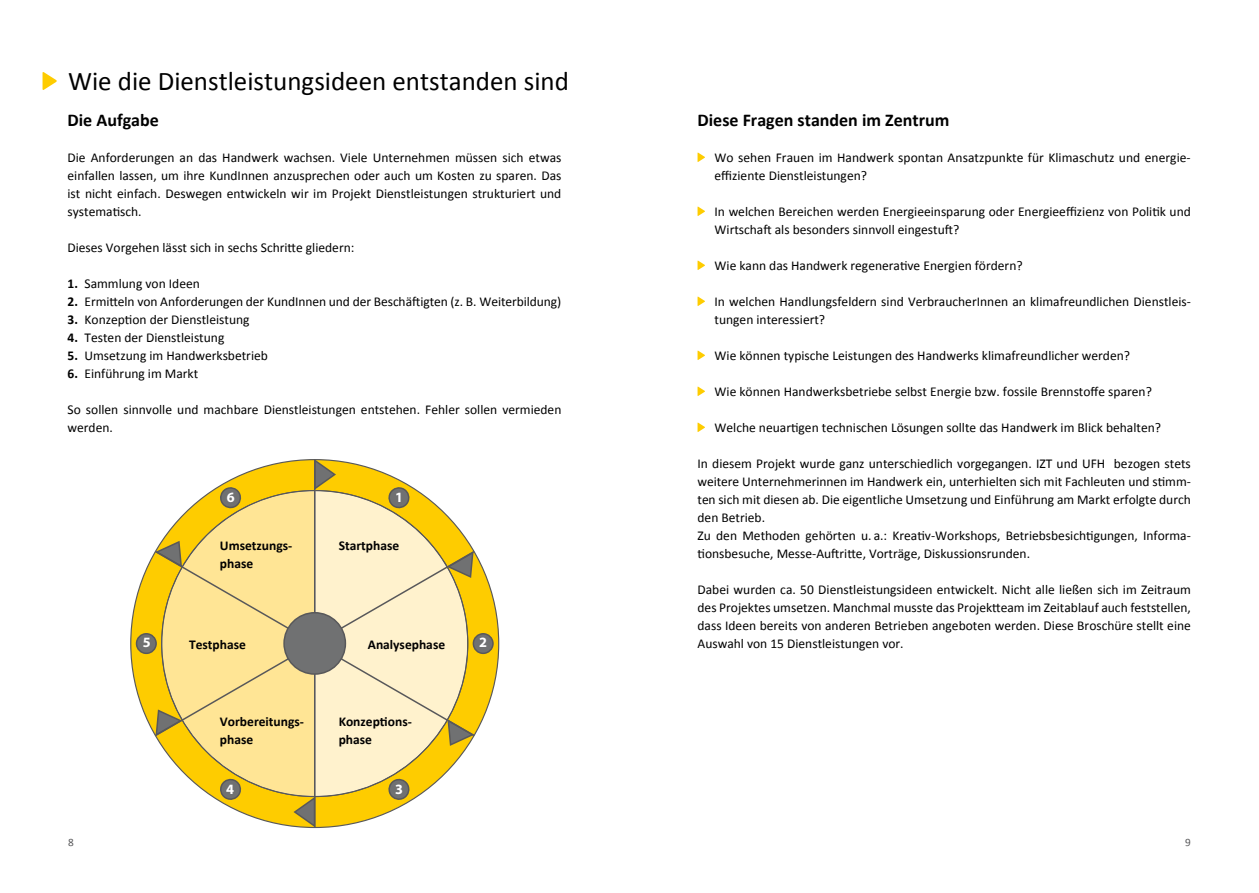
<style>
.page{position:relative;width:1259px;height:893px;background:#fff}
.page>*{position:absolute;margin:0;border:0;box-sizing:border-box;transform-origin:0 0}
.t1{font:27px "Calibri";color:#000}
.t2{font:700 18px "Calibri";color:#000}
.t3{font:700 14.25px "Myriad Pro";color:#fff}
.t4{font:13.5px/18px "Calibri";color:#000}
.t5{font:700 13.5px/18px "Calibri";color:#000}
.t6{font:11.25px "Calibri";color:#58585a}
.s1{font-weight:700}
</style>
<div class="page">
<svg style="left:130px;top:554px;width:369px;height:179px;fill:#fecc00"></svg>
<div style="left:136px;top:634px;width:20px;height:19px;background:#707172;border-radius:50%"></div>
<div style="left:136px;top:633px;width:21px;height:21px;border:2px solid #58585a;border-radius:50%"></div>
<div style="left:473px;top:634px;width:20px;height:19px;background:#707172;border-radius:50%"></div>
<div style="left:472px;top:633px;width:22px;height:21px;border:2px solid #58585a;border-radius:50%"></div>
<svg style="left:153px;top:459px;width:323px;height:370px"></svg>
<div style="left:284px;top:613px;width:61px;height:61px;background:#707172;border-radius:50%"></div>
<div style="left:283px;top:612px;width:63px;height:63px;border:2px solid #58585a;border-radius:50%"></div>
<svg style="left:697px;top:152px;width:8px;height:10px"></svg>
<svg style="left:697px;top:206px;width:8px;height:10px"></svg>
<svg style="left:697px;top:260px;width:8px;height:10px"></svg>
<svg style="left:697px;top:296px;width:8px;height:10px"></svg>
<svg style="left:697px;top:350px;width:8px;height:10px"></svg>
<svg style="left:697px;top:386px;width:8px;height:10px"></svg>
<svg style="left:697px;top:422px;width:8px;height:10px"></svg>
<svg style="left:43px;top:72px;width:14px;height:18px"></svg>
<h1 class="t1" style="left:68px;top:64px;width:502px">Wie die Dienstleistungsideen entstanden sind</h1>
<h2 class="t2" style="left:68px;top:109px;width:93px">Die Aufgabe</h2>
<p class="t4" style="left:68px;top:148px;width:495px;text-align:justify">Die Anforderungen an das Handwerk wachsen. Viele Unternehmen müssen sich etwas einfallen lassen, um ihre KundInnen anzusprechen oder auch um Kosten zu sparen. Das ist nicht einfach. Deswegen entwickeln wir im Projekt Dienstleistungen strukturiert und systematisch.</p>
<p class="t4" style="left:68px;top:238px;width:288px">Dieses Vorgehen lässt sich in sechs Schritte gliedern:</p>
<p class="t4" style="left:68px;top:274px;width:134px"><span class="s1">1.</span> Sammlung von Ideen</p>
<p class="t4" style="left:68px;top:292px;width:495px"><span class="s1">2.</span> Ermitteln von Anforderungen der KundInnen und der Beschäftigten (z. B. Weiterbildung)</p>
<p class="t4" style="left:68px;top:310px;width:183px"><span class="s1">3.</span> Konzeption der Dienstleistung</p>
<p class="t4" style="left:68px;top:328px;width:158px"><span class="s1">4.</span> Testen der Dienstleistung</p>
<p class="t4" style="left:68px;top:346px;width:202px"><span class="s1">5.</span> Umsetzung im Handwerksbetrieb</p>
<p class="t4" style="left:68px;top:364px;width:132px"><span class="s1">6.</span> Einführung im Markt</p>
<p class="t4" style="left:68px;top:400px;width:495px">So sollen sinnvolle und machbare Dienstleistungen entstehen. Fehler sollen vermieden werden.</p>
<p class="t3" style="left:227px;top:488px;width:9px">6</p>
<p class="t3" style="left:395px;top:488px;width:9px">1</p>
<p class="t5" style="left:220px;top:537px;width:74px">Umsetzungs-</p>
<p class="t5" style="left:339px;top:537px;width:62px">Startphase</p>
<p class="t5" style="left:220px;top:555px;width:35px">phase</p>
<p class="t3" style="left:143px;top:633px;width:9px">5</p>
<p class="t3" style="left:479px;top:633px;width:9px">2</p>
<p class="t5" style="left:189px;top:635px;width:58px">Testphase</p>
<p class="t5" style="left:368px;top:635px;width:79px">Analysephase</p>
<p class="t5" style="left:220px;top:712px;width:86px">Vorbereitungs&shy;phase</p>
<p class="t3" style="left:226px;top:779px;width:9px">4</p>
<p class="t5" style="left:339px;top:712px;width:75px">Konzeptions&shy;phase</p>
<p class="t3" style="left:395px;top:779px;width:9px">3</p>
<h2 class="t2" style="left:697px;top:109px;width:253px">Diese Fragen standen im Zentrum</h2>
<p class="t4" style="left:714px;top:148px;width:478px">Wo sehen Frauen im Handwerk spontan Ansatzpunkte für Klimaschutz und energie&shy;effiziente Dienstleistungen?</p>
<p class="t4" style="left:714px;top:202px;width:478px">In welchen Bereichen werden Energieeinsparung oder Energieeffizienz von Politik und<br>Wirtschaft als besonders sinnvoll eingestuft?</p>
<p class="t4" style="left:714px;top:256px;width:310px">Wie kann das Handwerk regenerative Energien fördern?</p>
<p class="t4" style="left:714px;top:292px;width:478px">In welchen Handlungsfeldern sind VerbraucherInnen an klimafreundlichen Dienstleis&shy;tungen interessiert?</p>
<p class="t4" style="left:714px;top:346px;width:417px">Wie können typische Leistungen des Handwerks klimafreundlicher werden?</p>
<p class="t4" style="left:714px;top:382px;width:439px">Wie können Handwerksbetriebe selbst Energie bzw. fossile Brennstoffe sparen?</p>
<p class="t4" style="left:714px;top:418px;width:448px">Welche neuartigen technischen Lösungen sollte das Handwerk im Blick behalten?</p>
<p class="t4" style="left:697px;top:454px;width:495px">In diesem Projekt wurde ganz unterschiedlich vorgegangen. IZT und UFH bezogen stets weitere Unternehmerinnen im Handwerk ein, unterhielten sich mit Fachleuten und stimm&shy;ten sich mit diesen ab. Die eigentliche Umsetzung und Einführung am Markt erfolgte durch den Betrieb.<br>Zu den Methoden gehörten u. a.: Kreativ-Workshops, Betriebsbesichtigungen, Informa&shy;tionsbesuche, Messe-Auftritte, Vorträge, Diskussionsrunden.</p>
<p class="t4" style="left:697px;top:580px;width:495px;text-align:justify">Dabei wurden ca. 50 Dienstleistungsideen entwickelt. Nicht alle ließen sich im Zeitraum des Projektes umsetzen. Manchmal musste das Projektteam im Zeitablauf auch feststellen, dass Ideen bereits von anderen Betrieben angeboten werden. Diese Broschüre stellt eine Auswahl von 15 Dienstleistungen vor.</p>
<p class="t6" style="left:68px;top:835px;width:7px">8</p>
<p class="t6" style="left:1185px;top:835px;width:7px">9</p>
</div>
